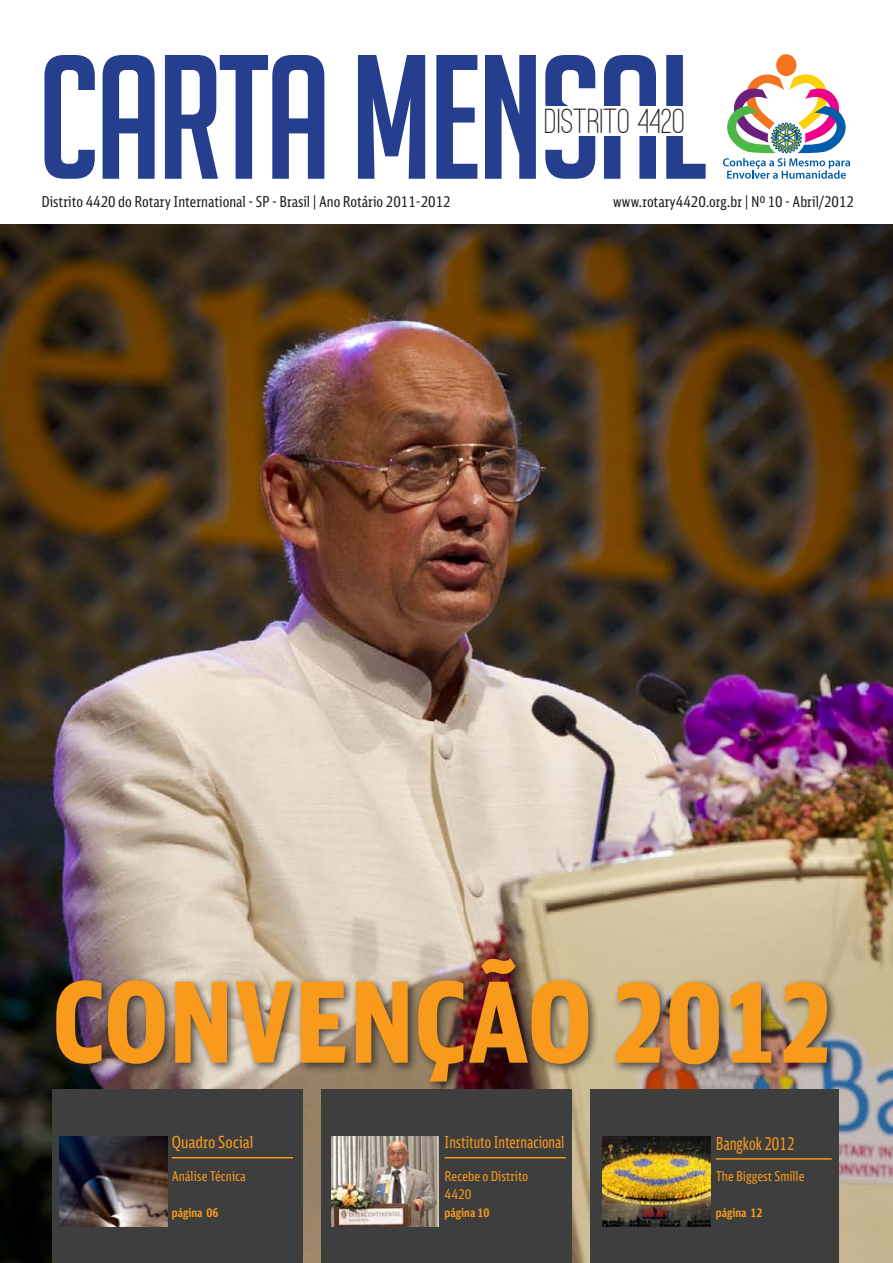
<style>
.page{position:relative;width:893px;height:1263px;background:#fff}
.page>*{position:absolute;margin:0;border:0;box-sizing:border-box;transform-origin:0 0}
.t1{font:172.35px "Big Noodle Titling";letter-spacing:-.025em;color:#253f8e}
.t2{font:900 111.3px "DB Sans Comp";color:#f89a1c}
.t3{font:500 36px "Ostrich Sans Rounded";color:#231f20}
.t4{font:18px "DB Sans Comp";color:#f89a1c;scale:.84 1}
.t5{font:16.5px "DB Sans Comp";color:#f89a1c;scale:.88 1}
.t6{font:16.5px "DB Sans Comp";color:#f89a1c}
.t7{font:15px "DB Sans Comp";color:#231f20}
.t8{font:13.5px/18px "DB Sans Comp";color:#f89a1c}
.t9{font:700 12px "DB Sans Comp";color:#f89a1c}
</style>
<div class="page">
<img style="left:0;top:224px;width:893px;height:1039px">
<div style="left:52px;top:1089px;width:250px;height:174px;background:#3e3e3f"></div>
<div style="left:321px;top:1089px;width:250px;height:174px;background:#3e3e3f"></div>
<hr style="left:172px;top:1157px;width:121px;height:1px;background:#f89a1c">
<hr style="left:445px;top:1157px;width:121px;height:1px;background:#f89a1c">
<div style="left:51px;top:954px;width:787px;height:139px;background:#231f20;opacity:.75"></div>
<div style="left:591px;top:1089px;width:248px;height:174px;background:#3e3e3f"></div>
<hr style="left:716px;top:1158px;width:116px;height:1px;background:#f89a1c">
<img style="left:603px;top:1136px;width:107px;height:90px">
<img style="left:331px;top:1136px;width:108px;height:90px">
<img style="left:60px;top:1136px;width:107px;height:90px">
<div style="left:776px;top:54px;width:20px;height:22px;background:#f47321;border-radius:50%"></div>
<svg style="left:723px;top:73px;width:127px;height:106px"></svg>
<p class="t1" style="left:38px;top:25px;width:671px">CARTA MENSAL</p>
<p class="t3" style="left:545px;top:100px;width:142px">DISTRITO 4420</p>
<p class="t7" style="left:41px;top:193px;width:411px">Distrito 4420 do Rotary International - SP - Brasil | Ano Rotário 2011-2012</p>
<p class="t7" style="left:613px;top:193px;width:242px">www.rotary4420.org.br | Nº 10 - Abril/2012</p>
<p class="t2" style="left:52px;top:953px;width:783px">CONVENÇÃO 2012</p>
<p class="t6" style="left:172px;top:1132px;width:83px">Quadro Social</p>
<p class="t5" style="left:445px;top:1132px;width:138px">Instituto Internacional</p>
<p class="t8" style="left:172px;top:1167px;width:76px">Análise Técnica</p>
<p class="t9" style="left:172px;top:1205px;width:48px">página 06</p>
<p class="t8" style="left:445px;top:1167px;width:85px">Recebe o Distrito<br>4420</p>
<p class="t9" style="left:445px;top:1205px;width:46px">página 10</p>
<p class="t4" style="left:716px;top:1132px;width:95px">Bangkok 2012</p>
<p class="t8" style="left:716px;top:1167px;width:90px">The Biggest Smille</p>
<p class="t9" style="left:716px;top:1205px;width:48px">página 12</p>
</div>
